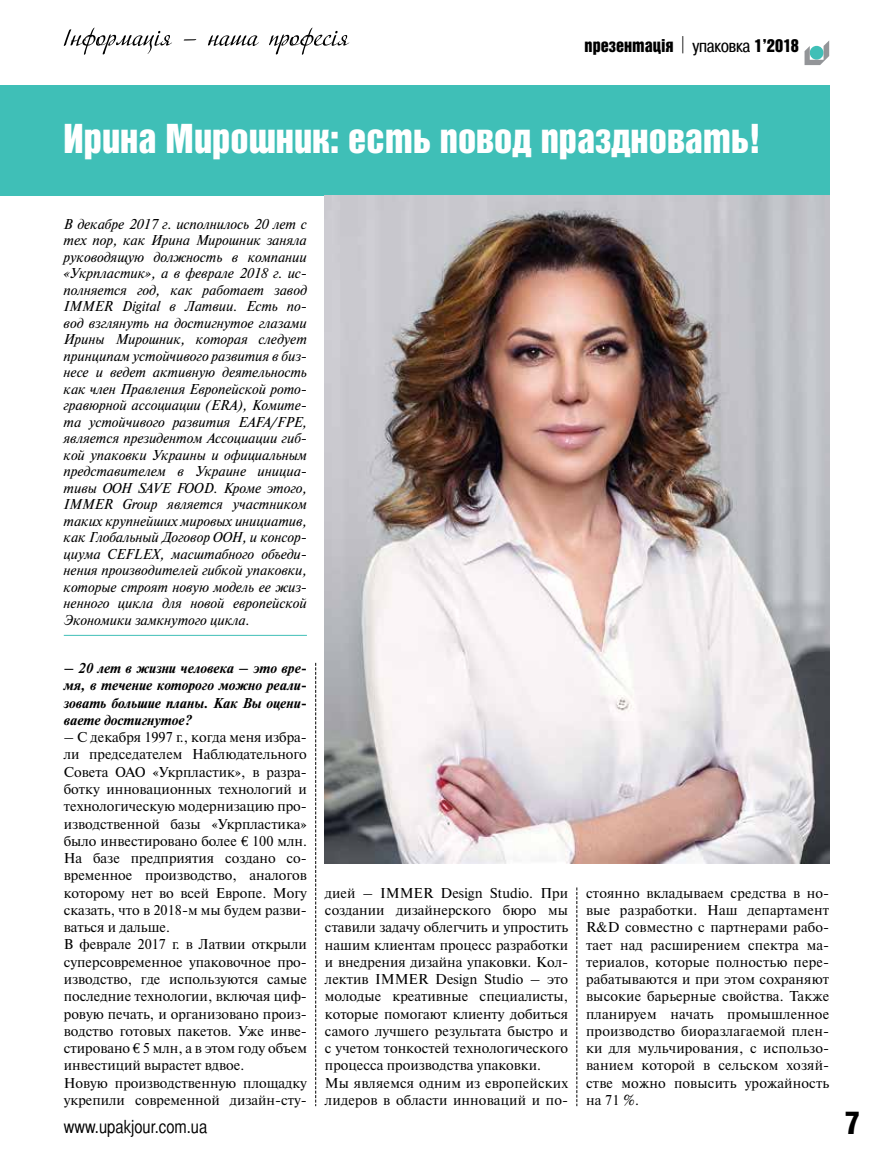
<style>
.page{position:relative;width:893px;height:1170px;background:#fff}
.page>*{position:absolute;margin:0;border:0;box-sizing:border-box;transform-origin:0 0}
.t1{font:40.5px "Bastion Kontrast Alt C";color:#fff}
.t2{font:31.5px "Bastion Kontrast Alt C";color:#000}
.t3{font:18px "Bastion Kontrast Alt C";color:#000}
.t4{font:18px "Bastion C";color:#000}
.t5{font:14.25px/17.2px "Newton C";color:#000}
.t6{font:italic 14.25px/16.5px "Newton C";letter-spacing:-.005em;color:#000;text-align:justify}
.t7{font:italic 700 14.25px/17.2px "Newton C";color:#000;text-align:justify}
.s1{font-family:"Pragmatica Cond C"}
.s2{font-family:"Euro Serif"}
</style>
<div class="page">
<svg style="left:64px;top:28px;width:108px;height:27px"></svg>
<svg style="left:184px;top:39px;width:12px;height:2px"></svg>
<svg style="left:208px;top:35px;width:51px;height:11px"></svg>
<svg style="left:269px;top:28px;width:80px;height:27px"></svg>
<div style="left:0;top:85px;width:829px;height:111px;background:#3fbfb7"></div>
<svg style="left:315px;top:662px;width:1px;height:444px"></svg>
<svg style="left:577px;top:887px;width:1px;height:219px"></svg>
<svg style="left:804px;top:41px;width:25px;height:24px"></svg>
<hr style="left:64px;top:635px;width:243px;height:1px;background:#3fbfb7">
<img style="left:325px;top:196px;width:504px;height:667px">
<p class="t3" style="left:585px;top:36px;width:216px">презентація <span class="s1">упаковка</span> 1’2018</p>
<h1 class="t1" style="left:64px;top:118px;width:699px">Ирина Мирошник: есть повод праздновать!</h1>
<p class="t6" style="left:64px;top:215px;width:245px">В декабре 2017 г. исполнилось 20 лет с тех пор, как Ирина Мирошник заняла руководящую должность в компании «Укрпластик», а в феврале 2018 г. ис&shy;полняется год, как работает завод IMMER Digital в Латвии. Есть по&shy;вод взглянуть на достигнутое глазами Ирины Мирошник, которая следует принципам устойчивого развития в биз&shy;несе и ведет активную деятельность как член Правления Европейской рото&shy;гравюрной ассоциации (ERA), Комите&shy;та устойчивого развития EAFA/FPE, является президентом Ассоциации гиб&shy;кой упаковки Украины и официальным представителем в Украине инициа&shy;тивы ООН SAVE FOOD. Кроме этого, IMMER Group является участником таких крупнейших мировых инициатив, как Глобальный Договор ООН, и консор&shy;циума CEFLEX, масштабного объеди&shy;нения производителей гибкой упаковки, которые строят новую модель ее жиз&shy;ненного цикла для новой европейской Экономики замкнутого цикла.</p>
<p class="t7" style="left:64px;top:659px;width:245px">– 20 лет в жизни человека – это вре&shy;мя, в течение которого можно реали&shy;зовать большие планы. Как Вы оцени&shy;ваете достигнутое?</p>
<p class="t5" style="left:64px;top:728px;width:245px">– С декабря 1997 г., когда меня избра&shy;ли председателем Наблюдательного Совета ОАО «Укрпластик», в разра&shy;ботку инновационных технологий и технологическую модернизацию про&shy;изводственной базы «Укрпластика» было инвестировано более <span class="s2">€</span> 100 млн.<br>На базе предприятия создано со&shy;временное производство, аналогов которому нет во всей Европе. Могу сказать, что в 2018-м мы будем разви&shy;ваться и дальше.<br>В феврале 2017 г. в Латвии открыли суперсовременное упаковочное про&shy;изводство, где используются самые последние технологии, включая циф&shy;ровую печать, и организовано произ&shy;водство готовых пакетов. Уже инве&shy;стировано <span class="s2">€</span> 5 млн, а в этом году объем инвестиций вырастет вдвое.<br>Новую производственную площадку укрепили современной дизайн-сту-</p>
<p class="t5" style="left:325px;top:884px;width:245px">дией – IMMER Design Studio. При создании дизайнерского бюро мы ставили задачу облегчить и упростить нашим клиентам процесс разработки и внедрения дизайна упаковки. Кол&shy;лектив IMMER Design Studio – это молодые креативные специалисты, которые помогают клиенту добиться самого лучшего результата быстро и с учетом тонкостей технологического процесса производства упаковки.<br>Мы являемся одним из европейских лидеров в области инноваций и по-</p>
<p class="t5" style="left:586px;top:884px;width:245px;text-align:justify">стоянно вкладываем средства в но&shy;вые разработки. Наш департамент R&amp;D совместно с партнерами рабо&shy;тает над расширением спектра ма&shy;териалов, которые полностью пере&shy;рабатываются и при этом сохраняют высокие барьерные свойства. Также планируем начать промышленное производство биоразлагаемой плен&shy;ки для мульчирования, с использо&shy;ванием которой в сельском хозяй&shy;стве можно повысить урожайность на 71 %.</p>
<p class="t4" style="left:64px;top:1116px;width:145px">www.upakjour.com.ua</p>
<h2 class="t2" style="left:846px;top:1106px;width:16px">7</h2>
</div>
